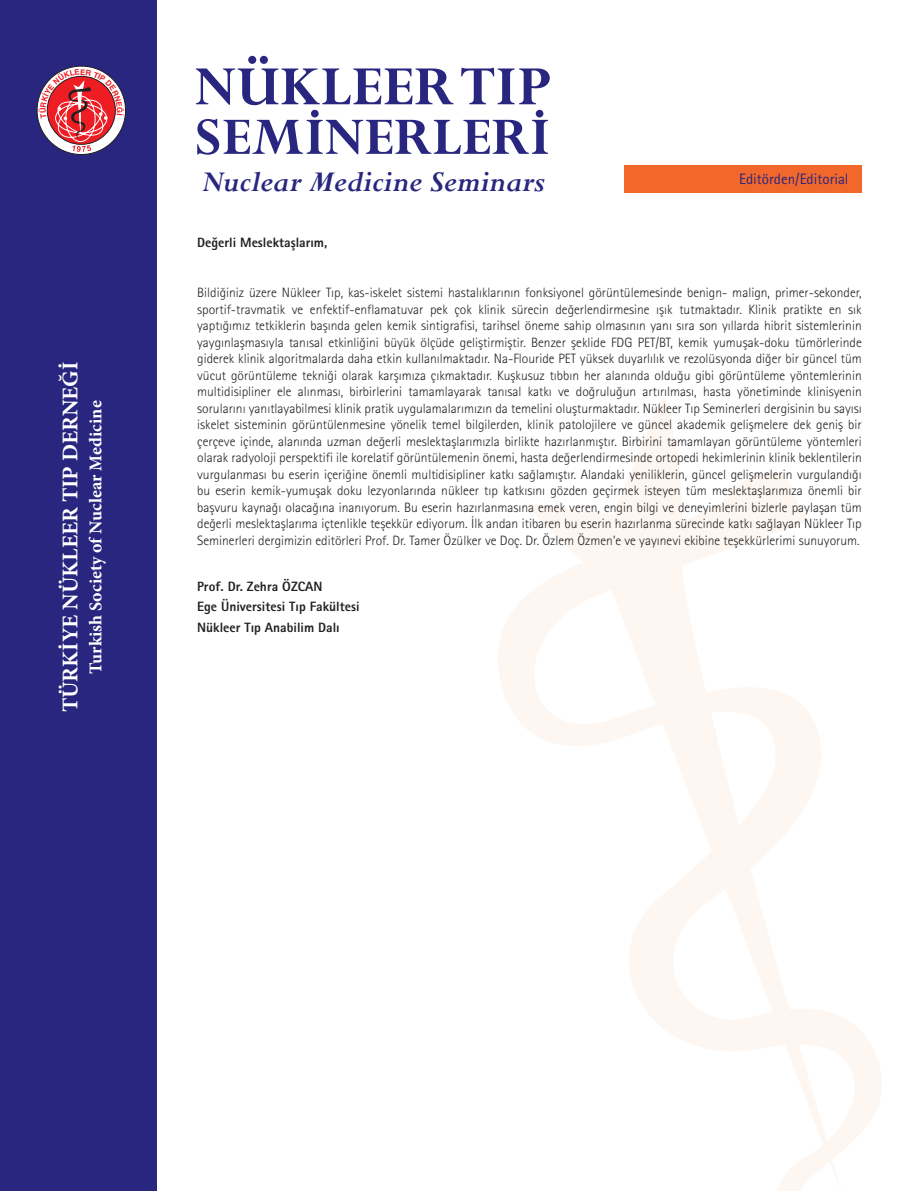
<style>
.page{position:relative;width:915px;height:1191px;background:#fff}
.page>*{position:absolute;margin:0;border:0;box-sizing:border-box;transform-origin:0 0}
.t1{font:700 61.2px "Perpetua Std";color:#28267f}
.t2{font:700 58.05px "Perpetua Std";color:#28267f}
.t3{font:italic 700 32.4px "Perpetua Std";color:#28267f}
.t4{font:700 22.5px "Minion Pro";color:#fff}
.t5{font:700 18px "Minion Pro";color:#fff}
.t6{font:15px "Rotis Sans Serif Std";color:#28267f}
.OZET-YAZI{font:300 13.5px/16.5px "Rotis Sans Serif Std";color:#231f20;text-align:justify}
.OZET-YAZI-2{font:800 13.5px "Rotis Sans Serif Std";color:#231f20}
</style>
<div class="page">
<svg style="left:635px;top:395px;width:43px;height:68px;fill:#fef6f0"></svg>
<svg style="left:498px;top:463px;width:384px;height:728px"></svg>
<svg style="left:640px;top:649px;width:200px;height:541px"></svg>
<div style="left:0;top:0;width:156px;height:1191px;background:#28267f"></div>
<div style="left:311px;top:110px;width:7px;height:7px;background:#28267f;border-radius:50%"></div>
<div style="left:535px;top:110px;width:8px;height:7px;background:#28267f;border-radius:50%"></div>
<div style="left:623px;top:165px;width:238px;height:28px;background:#f2682c"></div>
<svg style="left:39px;top:69px;width:85px;height:83px;background:#c77483"></svg>
<h3 class="t4" style="left:54px;top:712px;width:352px;rotate:-90deg">TÜRKİYE NÜKLEER TIP DERNEĞİ</h3>
<h3 class="t5" style="left:83px;top:673px;width:274px;rotate:-90deg">Turkish Society of Nuclear Medicine</h3>
<h1 class="t1" style="left:195px;top:54px;width:357px">NÜKLEER TIP</h1>
<h2 class="t2" style="left:195px;top:106px;width:357px">SEMINERLERI</h2>
<h3 class="t3" style="left:200px;top:165px;width:346px">Nuclear Medicine Seminars</h3>
<p class="t6" style="left:738px;top:170px;width:111px">Editörden/Editorial</p>
<p class="OZET-YAZI-2" style="left:197px;top:234px;width:132px">Değerli Meslektaşlarım,</p>
<p class="OZET-YAZI" style="left:197px;top:284px;width:666px">Bildiğiniz üzere Nükleer Tıp, kas-iskelet sistemi hastalıklarının fonksiyonel görüntülemesinde benign- malign, primer-sekonder, sportif-travmatik ve enfektif-enflamatuvar pek çok klinik sürecin değerlendirmesine ışık tutmaktadır. Klinik pratikte en sık yaptığımız tetkiklerin başında gelen kemik sintigrafisi, tarihsel öneme sahip olmasının yanı sıra son yıllarda hibrit sistemlerinin yaygınlaşmasıyla tanısal etkinliğini büyük ölçüde geliştirmiştir. Benzer şeklide FDG PET/BT, kemik yumuşak-doku tümörlerinde giderek klinik algoritmalarda daha etkin kullanılmaktadır. Na-Flouride PET yüksek duyarlılık ve rezolüsyonda diğer bir güncel tüm vücut görüntüleme tekniği olarak karşımıza çıkmaktadır. Kuşkusuz tıbbın her alanında olduğu gibi görüntüleme yöntemlerinin multidisipliner ele alınması, birbirlerini tamamlayarak tanısal katkı ve doğruluğun artırılması, hasta yönetiminde klinisyenin sorularını yanıtlayabilmesi klinik pratik uygulamalarımızın da temelini oluşturmaktadır. Nükleer Tıp Seminerleri dergisinin bu sayısı iskelet sisteminin görüntülenmesine yönelik temel bilgilerden, klinik patolojilere ve güncel akademik gelişmelere dek geniş bir çerçeve içinde, alanında uzman değerli meslektaşlarımızla birlikte hazırlanmıştır. Birbirini tamamlayan görüntüleme yöntemleri olarak radyoloji perspektifi ile korelatif görüntülemenin önemi, hasta değerlendirmesinde ortopedi hekimlerinin klinik beklentilerin vurgulanması bu eserin içeriğine önemli multidisipliner katkı sağlamıştır. Alandaki yeniliklerin, güncel gelişmelerin vurgulandığı bu eserin kemik-yumuşak doku lezyonlarında nükleer tıp katkısını gözden geçirmek isteyen tüm meslektaşlarımıza önemli bir başvuru kaynağı olacağına inanıyorum. Bu eserin hazırlanmasına emek veren, engin bilgi ve deneyimlerini bizlerle paylaşan tüm değerli meslektaşlarıma içtenlikle teşekkür ediyorum. İlk andan itibaren bu eserin hazırlanma sürecinde katkı sağlayan Nükleer Tıp Seminerleri dergimizin editörleri Prof. Dr. Tamer Özülker ve Doç. Dr. Özlem Özmen’e ve yayınevi ekibine teşekkürlerimi sunuyorum.</p>
<p class="OZET-YAZI-2" style="left:197px;top:577px;width:127px">Prof. Dr. Zehra ÖZCAN</p>
<p class="OZET-YAZI-2" style="left:197px;top:598px;width:164px">Ege Üniversitesi Tıp Fakültesi</p>
<p class="OZET-YAZI-2" style="left:197px;top:619px;width:144px">Nükleer Tıp Anabilim Dalı</p>
</div>
